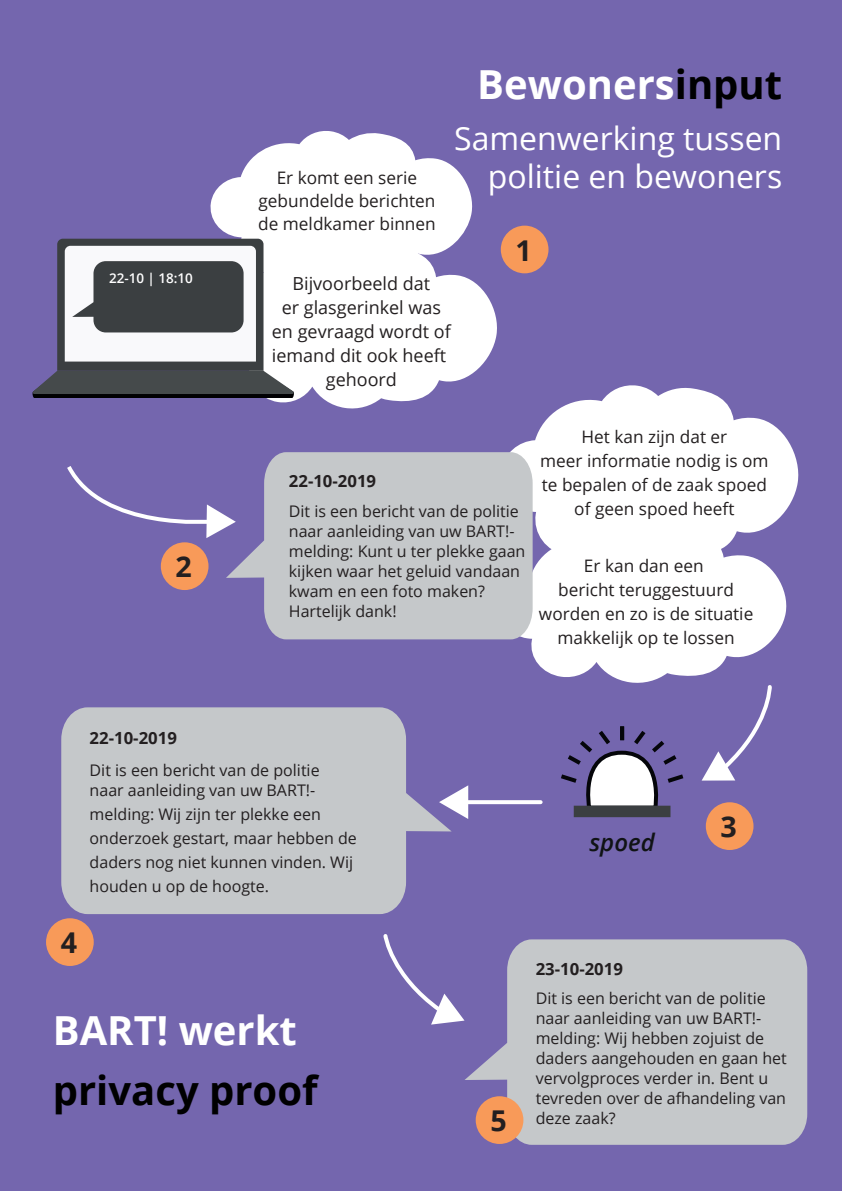
<style>
.page{position:relative;width:842px;height:1191px;background:#7466ae}
.page>*{position:absolute;margin:0;border:0;box-sizing:border-box;transform-origin:0 0}
.t1{font:700 40px "Open Sans";color:#fff}
.t2{font:700 40px "Open Sans";color:#000001}
.t3{font:32px/38px "Open Sans";color:#fff;text-align:right}
.t4{font:700 28.6px "Open Sans";color:#231f20}
.t5{font:italic 600 24px "Open Sans";color:#101315}
.t6{font:18px/24px "Open Sans";color:#231f20;text-align:center}
.t7{font:17.2px/24px "Open Sans";color:#231f20;text-align:center}
.t8{font:700 16.8px "Open Sans";color:#231f20}
.t9{font:16px/20px "Open Sans";color:#231f20}
.t10{font:600 13.4px "Open Sans";color:#fff}
.s1{color:#000001}
</style>
<div class="page">
<svg style="left:510px;top:385px;width:289px;height:140px;fill:#fff"></svg>
<svg style="left:495px;top:525px;width:292px;height:158px;fill:#fff"></svg>
<svg style="left:67px;top:466px;width:159px;height:72px"></svg>
<svg style="left:226px;top:452px;width:307px;height:187px;fill:#c5c8ca"></svg>
<svg style="left:702px;top:685px;width:70px;height:95px"></svg>
<svg style="left:61px;top:707px;width:391px;height:207px;fill:#c5c8ca"></svg>
<svg style="left:468px;top:800px;width:73px;height:4px"></svg>
<svg style="left:439px;top:785px;width:29px;height:34px"></svg>
<svg style="left:464px;top:939px;width:343px;height:205px;fill:#c5c8ca"></svg>
<svg style="left:383px;top:934px;width:81px;height:90px"></svg>
<div style="left:501px;top:226px;width:47px;height:47px;background:#f89a59;border-radius:50%"></div>
<div style="left:161px;top:542px;width:47px;height:48px;background:#f89a59;border-radius:50%"></div>
<div style="left:706px;top:802px;width:47px;height:48px;background:#f89a59;border-radius:50%"></div>
<div style="left:46px;top:918px;width:48px;height:48px;background:#f89a59;border-radius:50%"></div>
<div style="left:476px;top:1096px;width:47px;height:48px;background:#f89a59;border-radius:50%"></div>
<svg style="left:208px;top:131px;width:265px;height:112px;fill:#fff"></svg>
<svg style="left:266px;top:243px;width:231px;height:166px;fill:#fff"></svg>
<svg style="left:32px;top:239px;width:263px;height:159px"></svg>
<svg style="left:561px;top:726px;width:123px;height:91px"></svg>
<hr style="left:620px;top:726px;width:4px;height:14px;background:#05060a">
<p class="t10" style="left:109px;top:269px;width:85px">22-10 | 18:10</p>
<h3 class="t4" style="left:175px;top:547px;width:18px">2</h3>
<p class="t7" style="left:258px;top:166px;width:179px;line-height:23px">Er komt een serie gebundelde berichten de meldkamer binnen</p>
<h1 class="t1" style="left:477px;top:56px;width:306px">Bewoners<span class="s1">input</span></h1>
<h2 class="t3" style="left:454px;top:118px;width:330px">Samenwerking tussen politie en bewoners</h2>
<h3 class="t4" style="left:515px;top:230px;width:18px">1</h3>
<p class="t6" style="left:272px;top:271px;width:181px">Bijvoorbeeld dat<br>er glasgerinkel was en gevraagd wordt of iemand dit ook heeft gehoord</p>
<p class="t8" style="left:289px;top:469px;width:89px">22-10-2019</p>
<p class="t9" style="left:289px;top:501px;width:238px">Dit is een bericht van de politie naar aanleiding van uw BART!- melding: Kunt u ter plekke gaan kijken waar het geluid vandaan kwam en een foto maken?<br>Hartelijk dank!</p>
<p class="t7" style="left:540px;top:424px;width:230px">Het kan zijn dat er<br>meer informatie nodig is om te bepalen of de zaak spoed of geen spoed heeft</p>
<p class="t7" style="left:539px;top:553px;width:216px">Er kan dan een<br>bericht teruggestuurd worden en zo is de situatie makkelijk op te lossen</p>
<p class="t8" style="left:90px;top:726px;width:89px">22-10-2019</p>
<p class="t9" style="left:90px;top:760px;width:231px">Dit is een bericht van de politie naar aanleiding van uw BART!-</p>
<p class="t9" style="left:90px;top:802px;width:269px;line-height:24px">melding: Wij zijn ter plekke een onderzoek gestart, maar hebben de daders nog niet kunnen vinden. Wij houden u op de hoogte.</p>
<h3 class="t4" style="left:61px;top:922px;width:18px">4</h3>
<h1 class="t1" style="left:53px;top:1002px;width:246px">BART! werkt</h1>
<h1 class="t2" style="left:53px;top:1062px;width:266px">privacy proof</h1>
<h3 class="t5" style="left:589px;top:826px;width:67px">spoed</h3>
<h3 class="t4" style="left:720px;top:807px;width:18px">3</h3>
<h3 class="t4" style="left:490px;top:1100px;width:18px">5</h3>
<p class="t8" style="left:536px;top:956px;width:89px">23-10-2019</p>
<p class="t9" style="left:536px;top:988px;width:253px">Dit is een bericht van de politie naar aanleiding van uw BART!- melding: Wij hebben zojuist de daders aangehouden en gaan het vervolgproces verder in. Bent u tevreden over de afhandeling van deze zaak?</p>
</div>
